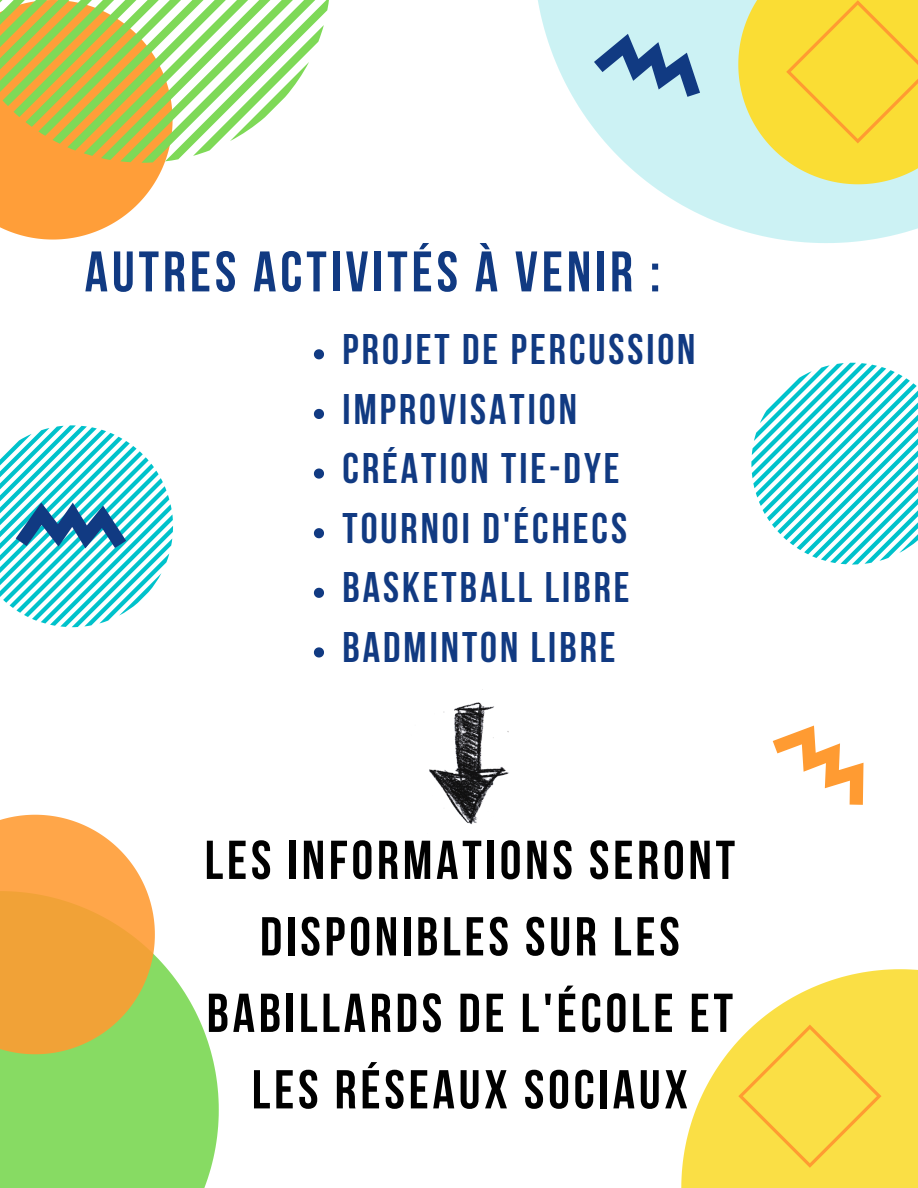
<style>
.page{position:relative;width:918px;height:1188px;background:#fff}
.page>*{position:absolute;margin:0;border:0;box-sizing:border-box;transform-origin:0 0}
.t1{font:700 57.15px "Bebas Neue";letter-spacing:.07em;color:#113a82}
.t2{font:700 54.6px/76.5px "Bebas Neue";letter-spacing:.07em;color:#000;text-align:center}
.t3{font:700 42.6px "Bebas Neue";letter-spacing:.07em;color:#113a82}
</style>
<div class="page">
<svg style="left:538px;top:0;width:380px;height:243px;fill:#ccf2f4"></svg>
<svg style="left:738px;top:0;width:180px;height:184px;background:#f4dd4b"></svg>
<svg style="left:0;top:955px;width:219px;height:233px;background:#91de70"></svg>
<svg style="left:0;top:815px;width:155px;height:239px;background:#edaf51"></svg>
<svg style="left:681px;top:969px;width:237px;height:219px;fill:#fadf45"></svg>
<svg style="left:738px;top:1025px;width:144px;height:143px;background:#fada44"></svg>
<svg style="left:772px;top:725px;width:92px;height:80px"></svg>
<svg style="left:0;top:163px;width:165px;height:77px"></svg>
<svg style="left:0;top:0;width:329px;height:163px"></svg>
<svg style="left:751px;top:363px;width:167px;height:202px"></svg>
<svg style="left:592px;top:24px;width:119px;height:80px;background:#9ec5d8"></svg>
<svg style="left:0;top:425px;width:173px;height:202px"></svg>
<img style="left:429px;top:689px;width:80px;height:136px">
<svg style="left:314px;top:349px;width:10px;height:10px"></svg>
<svg style="left:314px;top:409px;width:10px;height:10px"></svg>
<svg style="left:314px;top:469px;width:10px;height:10px"></svg>
<svg style="left:314px;top:528px;width:10px;height:10px"></svg>
<svg style="left:314px;top:588px;width:10px;height:10px"></svg>
<svg style="left:314px;top:647px;width:10px;height:11px"></svg>
<p class="t1" style="left:85px;top:249px;width:577px">AUTRES ACTIVITÉS À VENIR :</p>
<p class="t3" style="left:343px;top:332px;width:354px">PROJET DE PERCUSSION</p>
<p class="t3" style="left:343px;top:392px;width:236px">IMPROVISATION</p>
<p class="t3" style="left:343px;top:451px;width:279px">CRÉATION TIE-DYE</p>
<p class="t3" style="left:343px;top:511px;width:286px">TOURNOI D'ÉCHECS</p>
<p class="t3" style="left:343px;top:570px;width:288px">BASKETBALL LIBRE</p>
<p class="t3" style="left:343px;top:630px;width:274px">BADMINTON LIBRE</p>
<p class="t2" style="left:205px;top:827px;width:532px">LES INFORMATIONS SERONT<br>DISPONIBLES SUR LES<br>BABILLARDS DE L'ÉCOLE ET<br>LES RÉSEAUX SOCIAUX</p>
</div>
